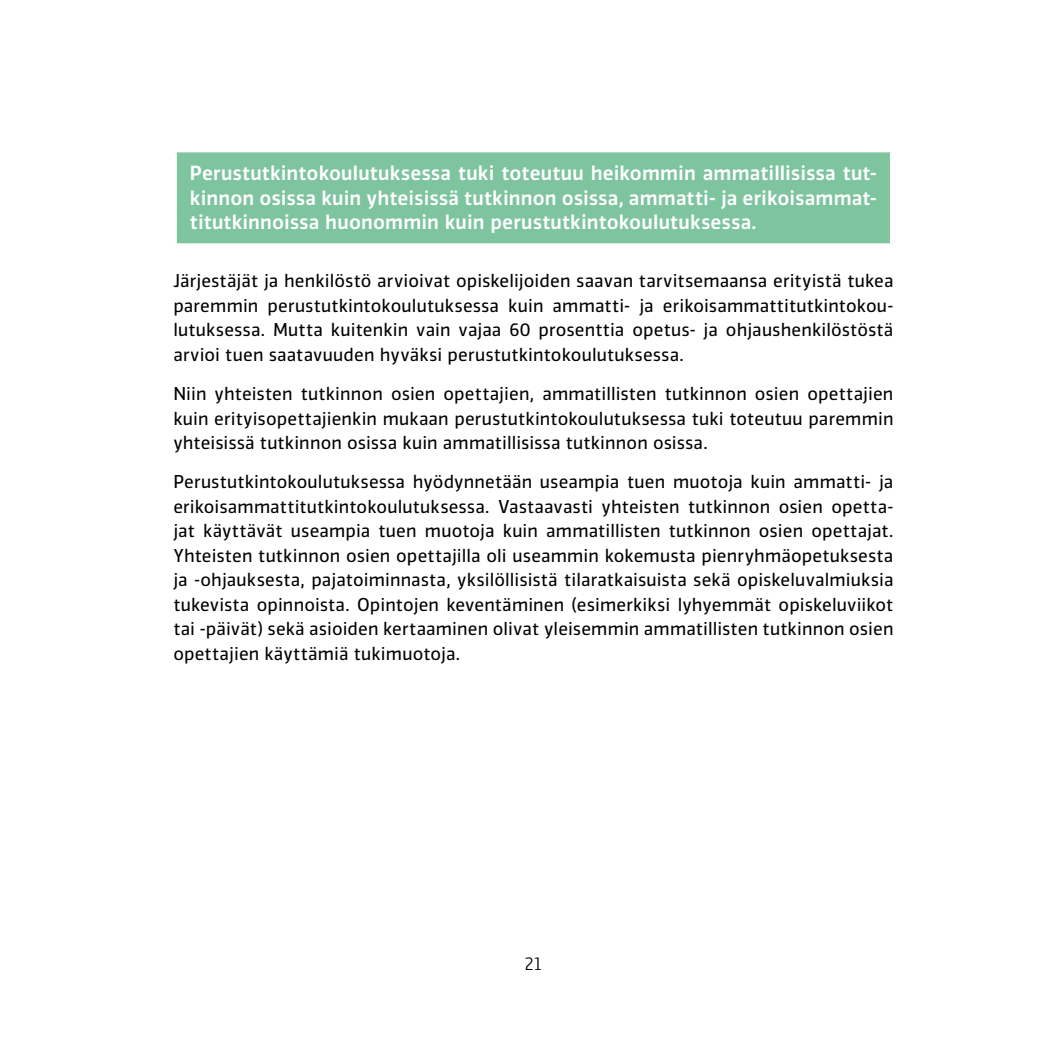
<style>
.page{position:relative;width:1042px;height:1042px;background:#fff}
.page>*{position:absolute;margin:0;border:0;box-sizing:border-box;transform-origin:0 0}
.musta_teksti{font:500 19.25px/24.5px "Vinkel";letter-spacing:.005em;color:#fff;text-align:justify}
.musta_teksti-2{font:17.5px/24.5px "Vinkel";letter-spacing:.005em;color:#000;text-align:justify}
.t1{font:300 17.5px "Vinkel";color:#000}
</style>
<div class="page">
<div style="left:175px;top:151px;width:716px;height:93px;background:#7dc49f"></div>
<hr style="left:173px;top:149px;width:720px;height:3px;background:#fff">
<svg style="left:175px;top:152px;width:2px;height:91px"></svg>
<hr style="left:890px;top:152px;width:3px;height:91px;background:#fff">
<hr style="left:173px;top:243px;width:720px;height:2px;background:#fff">
<p class="musta_teksti" style="left:190px;top:161px;width:688px">Perustutkintokoulutuksessa tuki toteutuu heikommin ammatillisissa tut&shy;kinnon osissa kuin yhteisissä tutkinnon osissa, ammatti- ja erikoisammat&shy;titutkinnoissa huonommin kuin perustutkintokoulutuksessa.</p>
<p class="musta_teksti-2" style="left:173px;top:269px;width:722px">Järjestäjät ja henkilöstö arvioivat opiskelijoiden saavan tarvitsemaansa erityistä tukea paremmin perustutkintokoulutuksessa kuin ammatti- ja erikoisammattitutkintokou&shy;lutuksessa. Mutta kuitenkin vain vajaa 60 prosenttia opetus- ja ohjaushenkilöstöstä arvioi tuen saatavuuden hyväksi perustutkintokoulutuksessa.</p>
<p class="musta_teksti-2" style="left:173px;top:382px;width:721px">Niin yhteisten tutkinnon osien opettajien, ammatillisten tutkinnon osien opettajien kuin erityisopettajienkin mukaan perustutkintokoulutuksessa tuki toteutuu paremmin yhteisissä tutkinnon osissa kuin ammatillisissa tutkinnon osissa.</p>
<p class="musta_teksti-2" style="left:173px;top:470px;width:721px">Perustutkintokoulutuksessa hyödynnetään useampia tuen muotoja kuin ammatti- ja erikoisammattitutkintokoulutuksessa. Vastaavasti yhteisten tutkinnon osien opetta&shy;jat käyttävät useampia tuen muotoja kuin ammatillisten tutkinnon osien opettajat.<br>Yhteisten tutkinnon osien opettajilla oli useammin kokemusta pienryhmäopetuksesta ja -ohjauksesta, pajatoiminnasta, yksilöllisistä tilaratkaisuista sekä opiskeluvalmiuksia tukevista opinnoista. Opintojen keventäminen (esimerkiksi lyhyemmät opiskeluviikot tai -päivät) sekä asioiden kertaaminen olivat yleisemmin ammatillisten tutkinnon osien opettajien käyttämiä tukimuotoja.</p>
<p class="t1" style="left:524px;top:951px;width:19px">21</p>
</div>
